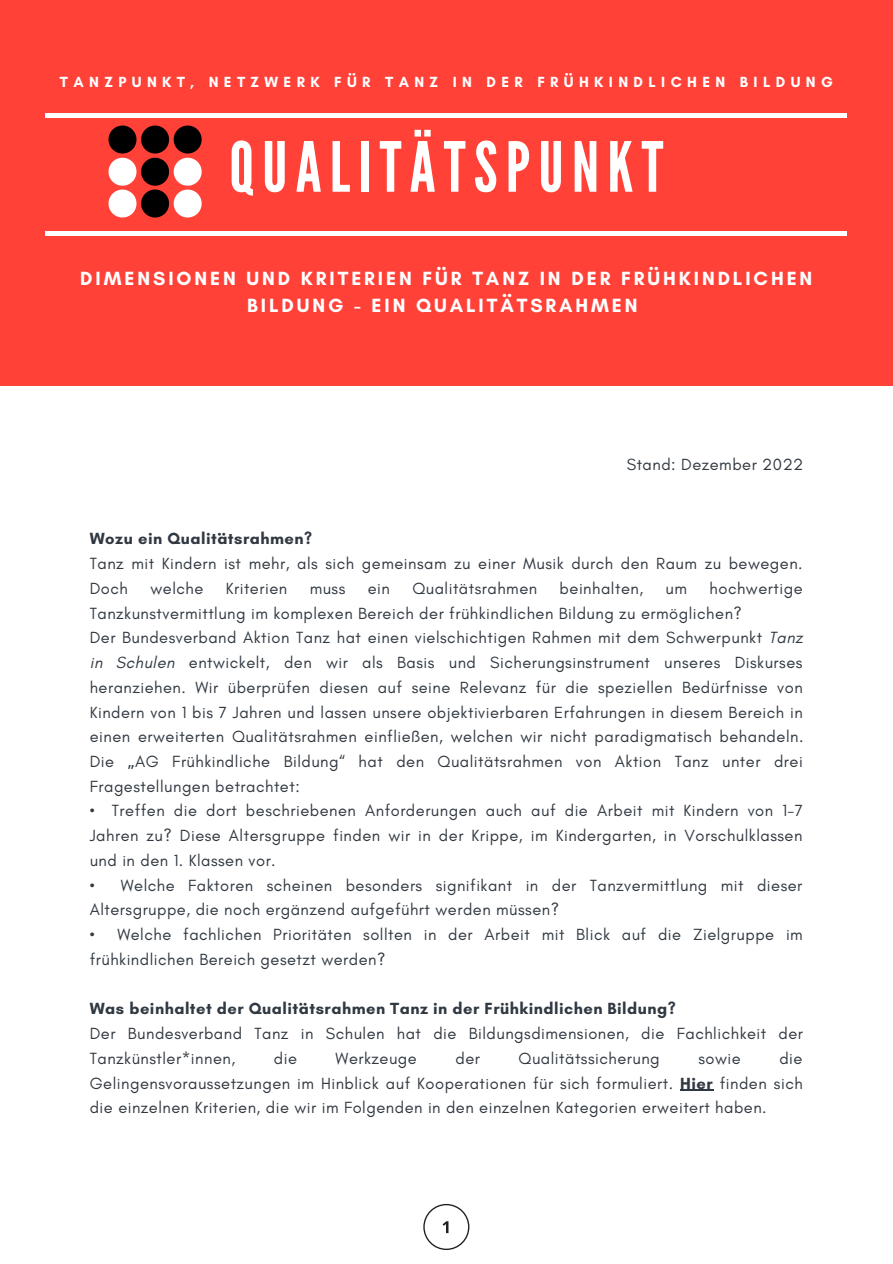
<style>
.page{position:relative;width:893px;height:1264px;background:#fff}
.page>*{position:absolute;margin:0;border:0;box-sizing:border-box;transform-origin:0 0}
.t1{font:69px "League Gothic";letter-spacing:.12em;color:#fff}
.t2{font:700 19.5px/27px "Glacial Indifference";letter-spacing:.15em;color:#fff;text-align:center}
.t3{font:16.5px/24.8px "Glacial Indifference";letter-spacing:.03em;color:#303841}
.t4{font:700 16.5px "Glacial Indifference";letter-spacing:.03em;color:#303841}
.t5{font:700 15px "Glacial Indifference";letter-spacing:.36em;color:#fff}
.s1{font-style:italic}
.s2{font-family:"Noto Sans"}
.s3{font-weight:700}
</style>
<div class="page">
<hr style="left:680px;top:1089px;width:33px;height:1px;background:#303841">
<div style="left:0;top:0;width:892px;height:386px;background:#ff4138"></div>
<div style="left:45px;top:113px;width:802px;height:5px;background:#fff"></div>
<hr style="left:45px;top:231px;width:802px;height:4px;background:#fff">
<svg style="left:423px;top:1203px;width:46px;height:46px"></svg>
<svg style="left:108px;top:125px;width:94px;height:92px"></svg>
<p class="t5" style="left:60px;top:73px;width:774px">TANZPUNKT, NETZWERK FÜR TANZ IN DER FRÜHKINDLICHEN BILDUNG</p>
<h1 class="t1" style="left:229px;top:127px;width:435px">QUALITÄTSPUNKT</h1>
<p class="t2" style="left:80px;top:264px;width:733px">DIMENSIONEN UND KRITERIEN FÜR TANZ IN DER FRÜHKINDLICHEN<br>BILDUNG - EIN QUALITÄTSRAHMEN</p>
<p class="t3" style="left:626px;top:452px;width:178px">Stand: Dezember 2022</p>
<p class="t4" style="left:90px;top:528px;width:224px">Wozu ein Qualitätsrahmen?</p>
<p class="t3" style="left:90px;top:551px;width:714px">Tanz mit Kindern ist mehr, als sich gemeinsam zu einer Musik durch den Raum zu bewegen.<br>Doch</p>
<p class="t3" style="left:90px;top:575px;width:715px;text-indent:619px">hochwertige Tanzkunstvermittlung im komplexen Bereich der frühkindlichen Bildung zu ermöglichen?<br>Der Bundesverband Aktion Tanz hat einen vielschichtigen Rahmen mit dem Schwerpunkt <span class="s1">Tanz in Schulen</span> entwickelt, den wir als Basis und Sicherungsinstrument unseres Diskurses heranziehen. Wir überprüfen diesen auf seine Relevanz für die speziellen Bedürfnisse von Kindern von 1 bis 7 Jahren und lassen unsere objektivierbaren Erfahrungen in diesem Bereich in einen erweiterten Qualitätsrahmen einfließen, welchen wir nicht paradigmatisch behandeln.<br>Die <span class="s2">„</span>AG Frühkindliche Bildung“ hat den Qualitätsrahmen von Aktion Tanz unter drei Fragestellungen betrachtet:</p>
<p class="t3" style="left:90px;top:798px;width:714px;text-align:justify">• Treffen die dort beschriebenen Anforderungen auch auf die Arbeit mit Kindern von 1-7<br>Jahren zu? Diese Altersgruppe finden wir in der Krippe, im Kindergarten, in Vorschulklassen und in den 1. Klassen vor.</p>
<p class="t3" style="left:90px;top:872px;width:714px">• Welche Faktoren scheinen besonders signifikant in der Tanzvermittlung mit dieser<br>Altersgruppe, die noch ergänzend aufgeführt werden müssen?</p>
<p class="t3" style="left:90px;top:922px;width:714px">• Welche fachlichen Prioritäten sollten in der Arbeit mit Blick auf die Zielgruppe im frühkindlichen Bereich gesetzt werden?</p>
<p class="t4" style="left:90px;top:998px;width:587px">Was beinhaltet der Qualitätsrahmen Tanz in der Frühkindlichen Bildung?</p>
<p class="t3" style="left:90px;top:1020px;width:714px">Der Bundesverband Tanz in Schulen hat die Bildungsdimensionen, die Fachlichkeit der<br>Tanzkünstler*innen,</p>
<p class="t3" style="left:150px;top:575px;width:54px">welche</p>
<p class="t3" style="left:226px;top:575px;width:63px">Kriterien</p>
<p class="t3" style="left:309px;top:575px;width:37px">muss</p>
<p class="t3" style="left:368px;top:575px;width:24px">ein</p>
<p class="t3" style="left:412px;top:575px;width:126px">Qualitätsrahmen</p>
<p class="t3" style="left:559px;top:575px;width:85px">beinhalten,</p>
<p class="t3" style="left:665px;top:575px;width:23px">um</p>
<p class="t3" style="left:90px;top:1045px;width:714px;text-align:justify;text-indent:689px">die Gelingensvoraussetzungen im Hinblick auf Kooperationen für sich formuliert. <span class="s3">Hier</span> finden sich die einzelnen Kriterien, die wir im Folgenden in den einzelnen Kategorien erweitert haben.</p>
<p class="t3" style="left:274px;top:1045px;width:25px">die</p>
<p class="t3" style="left:335px;top:1045px;width:83px">Werkzeuge</p>
<p class="t3" style="left:455px;top:1045px;width:26px">der</p>
<p class="t3" style="left:518px;top:1045px;width:143px">Qualitätssicherung</p>
<p class="t3" style="left:698px;top:1045px;width:44px">sowie</p>
</div>
